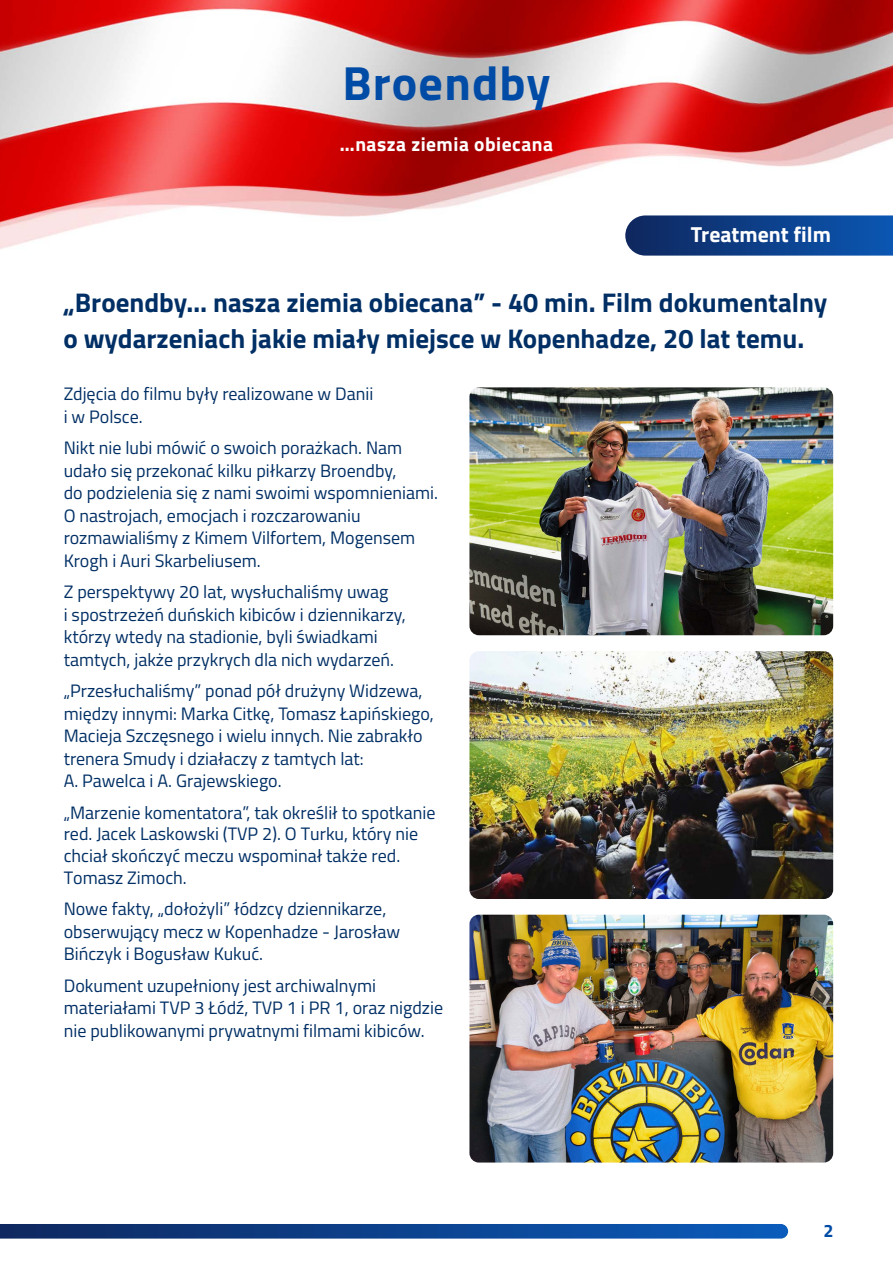
<style>
.page{position:relative;width:893px;height:1263px;background:#fff}
.page>*{position:absolute;margin:0;border:0;box-sizing:border-box;transform-origin:0 0}
.t1{font:700 48px "Titillium Web";letter-spacing:.025em;color:#004ba5}
.t2{font:700 27px/36px "Titillium Web";color:#002f65}
.t3{font:700 21.75px "Titillium Web";color:#fff}
.t4{font:700 19.5px "Titillium Web";letter-spacing:.025em;color:#fff}
.t5{font:18px/22.5px "Titillium Web";color:#002f65}
.t6{font:700 18px "Titillium Web";color:#004ba5}
</style>
<div class="page">
<img style="left:0;top:0;width:893px;height:249px">
<img style="left:469px;top:387px;width:364px;height:248px">
<img style="left:469px;top:651px;width:364px;height:248px">
<svg style="left:0;top:1224px;width:788px;height:14px;background:#0c418d"></svg>
<img style="left:469px;top:915px;width:364px;height:247px">
<svg style="left:625px;top:215px;width:268px;height:41px;background:#16468d"></svg>
<h1 class="t1" style="left:342px;top:47px;width:210px">Broendby</h1>
<p class="t4" style="left:340px;top:130px;width:215px">…nasza ziemia obiecana</p>
<p class="t3" style="left:691px;top:218px;width:141px">Treatment film</p>
<h2 class="t2" style="left:64px;top:283px;width:765px">„Broendby… nasza ziemia obiecana” - 40 min. Film dokumentalny o wydarzeniach jakie miały miejsce w Kopenhadze, 20 lat temu.</h2>
<p class="t5" style="left:64px;top:382px;width:311px">Zdjęcia do filmu były realizowane w Danii i w Polsce.</p>
<p class="t5" style="left:64px;top:436px;width:376px">Nikt nie lubi mówić o swoich porażkach. Nam udało się przekonać kilku piłkarzy Broendby,<br>do podzielenia się z nami swoimi wspomnieniami.<br>O nastrojach, emocjach i rozczarowaniu rozmawialiśmy z Kimem Vilfortem, Mogensem Krogh i Auri Skarbeliusem.</p>
<p class="t5" style="left:64px;top:580px;width:344px">Z perspektywy 20 lat, wysłuchaliśmy uwag<br>i spostrzeżeń duńskich kibiców i dziennikarzy, którzy wtedy na stadionie, byli świadkami tamtych, jakże przykrych dla nich wydarzeń.</p>
<p class="t5" style="left:64px;top:679px;width:372px">„Przesłuchaliśmy” ponad pół drużyny Widzewa, między innymi: Marka Citkę, Tomasz Łapińskiego, Macieja Szczęsnego i wielu innych. Nie zabrakło trenera Smudy i działaczy z tamtych lat:<br>A. Pawelca i A. Grajewskiego.</p>
<p class="t5" style="left:64px;top:801px;width:373px;line-height:21.6px">„Marzenie komentatora”, tak określił to spotkanie red. Jacek Laskowski (TVP 2). O Turku, który nie chciał skończyć meczu wspominał także red.<br>Tomasz Zimoch.</p>
<p class="t5" style="left:64px;top:897px;width:338px">Nowe fakty, „dołożyli” łódzcy dziennikarze, obserwujący mecz w Kopenhadze - Jarosław<br>Bińczyk i Bogusław Kukuć.</p>
<p class="t5" style="left:64px;top:973px;width:381px">Dokument uzupełniony jest archiwalnymi materiałami TVP 3 Łódź, TVP 1 i PR 1, oraz nigdzie nie publikowanymi prywatnymi filmami kibiców.</p>
<p class="t6" style="left:824px;top:1217px;width:12px">2</p>
</div>
